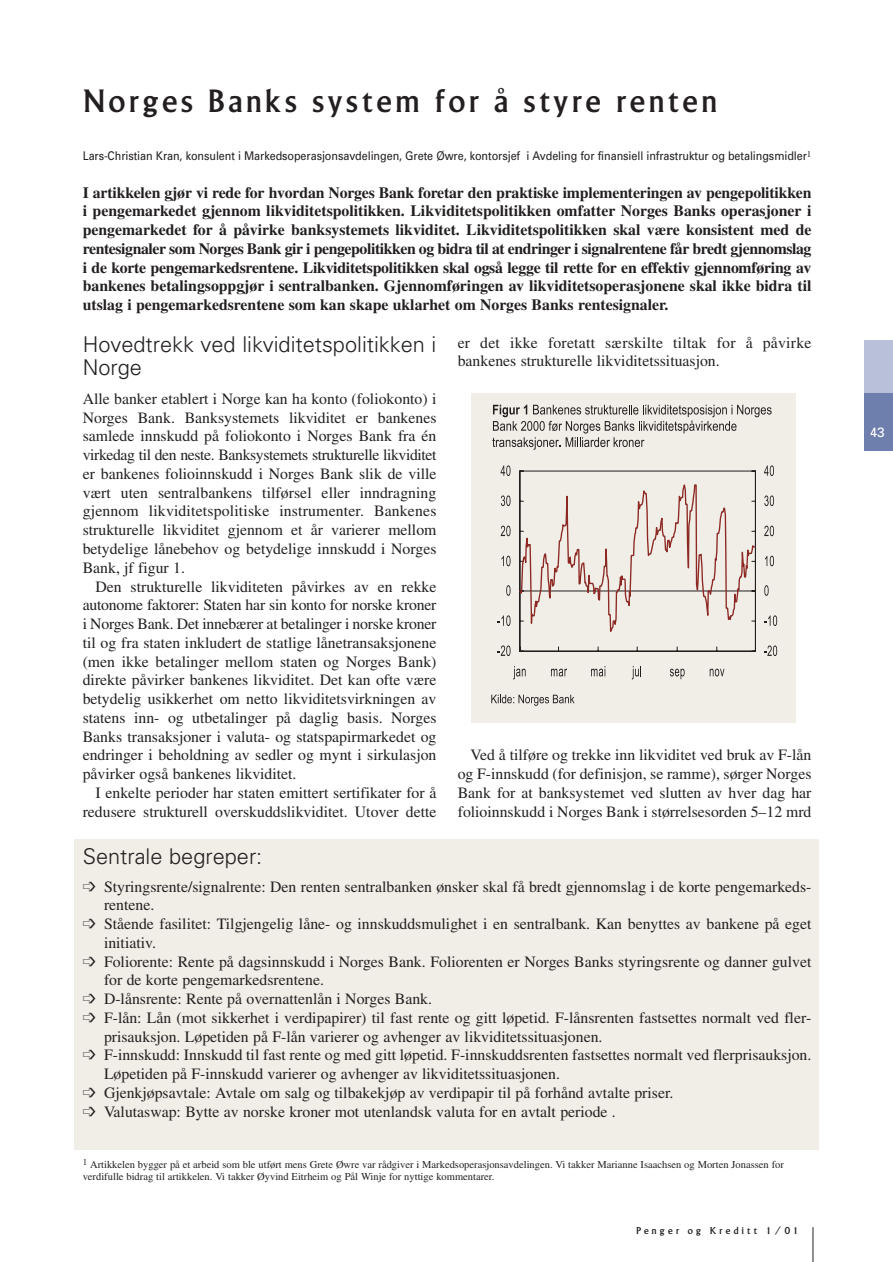
<style>
.page{position:relative;width:893px;height:1262px;background:#fff}
.page>*{position:absolute;margin:0;border:0;box-sizing:border-box;transform-origin:0 0}
.t1{font:33.75px "Albertus";letter-spacing:.115em;color:#231f20}
.t2{font:300 21.75px/23.2px "Univers";color:#231f20}
.t3{font:15.75px/18.8px "Times";color:#231f20;text-align:justify}
.t4{font:700 15.75px/18.8px "Times";color:#231f20;text-align:justify}
.t5{font:13.5px "Univers";color:#fff}
.t6{font:12px "Univers";letter-spacing:-.005em;color:#231f20;scale:.9 1}
.t7{font:10.5px/12.6px "Times";color:#231f20}
.t8{font:10.5px "Albertus";letter-spacing:.31em;color:#231f20}
</style>
<div class="page">
<div style="left:75px;top:838px;width:744px;height:311px;background:#f1ede7"></div>
<hr style="left:812px;top:1227px;width:1px;height:35px;background:#231f20">
<div style="left:864px;top:340px;width:28px;height:111px;background:#b9c0d9"></div>
<div style="left:864px;top:393px;width:28px;height:58px;background:#6e7fad"></div>
<div style="left:471px;top:393px;width:325px;height:330px;background:#f1ede7"></div>
<svg style="left:492px;top:405px;width:279px;height:43px"></svg>
<svg style="left:518px;top:440px;width:238px;height:212px"></svg>
<svg style="left:497px;top:645px;width:13px;height:11px"></svg>
<svg style="left:497px;top:615px;width:13px;height:11px"></svg>
<svg style="left:506px;top:585px;width:4px;height:11px"></svg>
<svg style="left:501px;top:555px;width:9px;height:11px"></svg>
<svg style="left:500px;top:525px;width:10px;height:11px"></svg>
<svg style="left:501px;top:495px;width:9px;height:11px"></svg>
<svg style="left:500px;top:465px;width:10px;height:11px"></svg>
<svg style="left:513px;top:666px;width:12px;height:13px"></svg>
<svg style="left:551px;top:668px;width:16px;height:8px"></svg>
<svg style="left:591px;top:666px;width:14px;height:10px"></svg>
<svg style="left:631px;top:666px;width:10px;height:13px"></svg>
<svg style="left:670px;top:668px;width:14px;height:11px"></svg>
<svg style="left:709px;top:668px;width:15px;height:8px"></svg>
<svg style="left:764px;top:645px;width:13px;height:11px"></svg>
<svg style="left:764px;top:615px;width:13px;height:11px"></svg>
<svg style="left:764px;top:585px;width:4px;height:11px"></svg>
<svg style="left:765px;top:555px;width:9px;height:11px"></svg>
<svg style="left:764px;top:525px;width:10px;height:11px"></svg>
<svg style="left:764px;top:495px;width:10px;height:11px"></svg>
<svg style="left:764px;top:465px;width:10px;height:11px"></svg>
<svg style="left:491px;top:694px;width:83px;height:11px"></svg>
<h1 class="t1" style="left:83px;top:88px;width:635px">Norges Banks system for å styre renten</h1>
<p class="t6" style="left:83px;top:151px;width:811px">Lars-Christian Kran, konsulent i Markedsoperasjonsavdelingen, Grete Øwre, kontorsjef i Avdeling for finansiell infrastruktur og betalingsmidler<sup>1</sup></p>
<p class="t4" style="left:83px;top:184px;width:730px">I artikkelen gjør vi rede for hvordan Norges Bank foretar den praktiske implementeringen av pengepolitikken i pengemarkedet gjennom likviditetspolitikken. Likviditetspolitikken omfatter Norges Banks operasjoner i pengemarkedet for å påvirke banksystemets likviditet. Likviditetspolitikken skal være konsistent med de rentesignaler som Norges Bank gir i pengepolitikken og bidra til at endringer i signalrentene får bredt gjennomslag i de korte pengemarkedsrentene. Likviditetspolitikken skal også legge til rette for en effektiv gjennomføring av bankenes betalingsoppgjør i sentralbanken. Gjennomføringen av likviditetsoperasjonene skal ikke bidra til utslag i pengemarkedsrentene som kan skape uklarhet om Norges Banks rentesignaler.</p>
<h2 class="t2" style="left:83px;top:335px;width:355px">Hovedtrekk ved likviditetspolitikken i<br>Norge</h2>
<p class="t3" style="left:83px;top:391px;width:355px">Alle banker etablert i Norge kan ha konto (foliokonto) i Norges Bank. Banksystemets likviditet er bankenes samlede innskudd på foliokonto i Norges Bank fra én virkedag til den neste. Banksystemets strukturelle likviditet er bankenes folioinnskudd i Norges Bank slik de ville vært uten sentralbankens tilførsel eller inndragning gjennom likviditetspolitiske instrumenter. Bankenes strukturelle likviditet gjennom et år varierer mellom betydelige lånebehov og betydelige innskudd i Norges Bank, jf figur 1.</p>
<p class="t3" style="left:83px;top:578px;width:355px;text-indent:13px">Den strukturelle likviditeten påvirkes av en rekke autonome faktorer: Staten har sin konto for norske kroner i Norges Bank. Det innebærer at betalinger i norske kroner til og fra staten inkludert de statlige lånetransaksjonene (men ikke betalinger mellom staten og Norges Bank) direkte påvirker bankenes likviditet. Det kan ofte være betydelig usikkerhet om netto likviditetsvirkningen av statens inn- og utbetalinger på daglig basis. Norges Banks transaksjoner i valuta- og statspapirmarkedet og endringer i beholdning av sedler og mynt i sirkulasjon påvirker også bankenes likviditet.</p>
<p class="t3" style="left:83px;top:784px;width:355px;text-align:right">I enkelte perioder har staten emittert sertifikater for å redusere strukturell overskuddslikviditet. Utover dette</p>
<p class="t3" style="left:458px;top:334px;width:355px">er det ikke foretatt særskilte tiltak for å påvirke bankenes strukturelle likviditetssituasjon.</p>
<p class="t3" style="left:458px;top:747px;width:355px;text-indent:13px">Ved å tilføre og trekke inn likviditet ved bruk av F-lån og F-innskudd (for definisjon, se ramme), sørger Norges Bank for at banksystemet ved slutten av hver dag har folioinnskudd i Norges Bank i størrelsesorden 5–12 mrd</p>
<h2 class="t2" style="left:83px;top:846px;width:181px">Sentrale begreper:</h2>
<p class="t3" style="left:83px;top:878px;width:730px">➩ Styringsrente/signalrente: Den renten sentralbanken ønsker skal få bredt gjennomslag i de korte pengemarkeds-</p>
<p class="t3" style="left:104px;top:897px;width:52px">rentene.</p>
<p class="t3" style="left:83px;top:916px;width:730px">➩ Stående fasilitet: Tilgjengelig låne- og innskuddsmulighet i en sentralbank. Kan benyttes av bankene på eget</p>
<p class="t3" style="left:104px;top:934px;width:53px">initiativ.</p>
<p class="t3" style="left:83px;top:953px;width:730px">➩ Foliorente: Rente på dagsinnskudd i Norges Bank. Foliorenten er Norges Banks styringsrente og danner gulvet</p>
<p class="t3" style="left:104px;top:972px;width:221px">for de korte pengemarkedsrentene.</p>
<p class="t3" style="left:83px;top:991px;width:351px">➩ D-lånsrente: Rente på overnattenlån i Norges Bank.</p>
<p class="t3" style="left:83px;top:1009px;width:730px">➩ F-lån: Lån (mot sikkerhet i verdipapirer) til fast rente og gitt løpetid. F-lånsrenten fastsettes normalt ved fler-</p>
<p class="t3" style="left:104px;top:1028px;width:500px">prisauksjon. Løpetiden på F-lån varierer og avhenger av likviditetssituasjonen.</p>
<p class="t3" style="left:83px;top:1047px;width:730px">➩ F-innskudd: Innskudd til fast rente og med gitt løpetid. F-innskuddsrenten fastsettes normalt ved flerprisauksjon.</p>
<p class="t3" style="left:104px;top:1066px;width:457px">Løpetiden på F-innskudd varierer og avhenger av likviditetssituasjonen.</p>
<p class="t3" style="left:83px;top:1084px;width:592px">➩ Gjenkjøpsavtale: Avtale om salg og tilbakekjøp av verdipapir til på forhånd avtalte priser.</p>
<p class="t3" style="left:83px;top:1103px;width:534px">➩ Valutaswap: Bytte av norske kroner mot utenlandsk valuta for en avtalt periode .</p>
<p class="t7" style="left:83px;top:1158px;width:702px"><sup>1</sup> Artikkelen bygger på et arbeid som ble utført mens Grete Øwre var rådgiver i Markedsoperasjonsavdelingen. Vi takker Marianne Isaachsen og Morten Jonassen for verdifulle bidrag til artikkelen. Vi takker Øyvind Eitrheim og Pål Winje for nyttige kommentarer.</p>
<p class="t8" style="left:636px;top:1226px;width:163px">Penger og Kreditt 1/01</p>
<p class="t5" style="left:869px;top:427px;width:17px">43</p>
</div>
